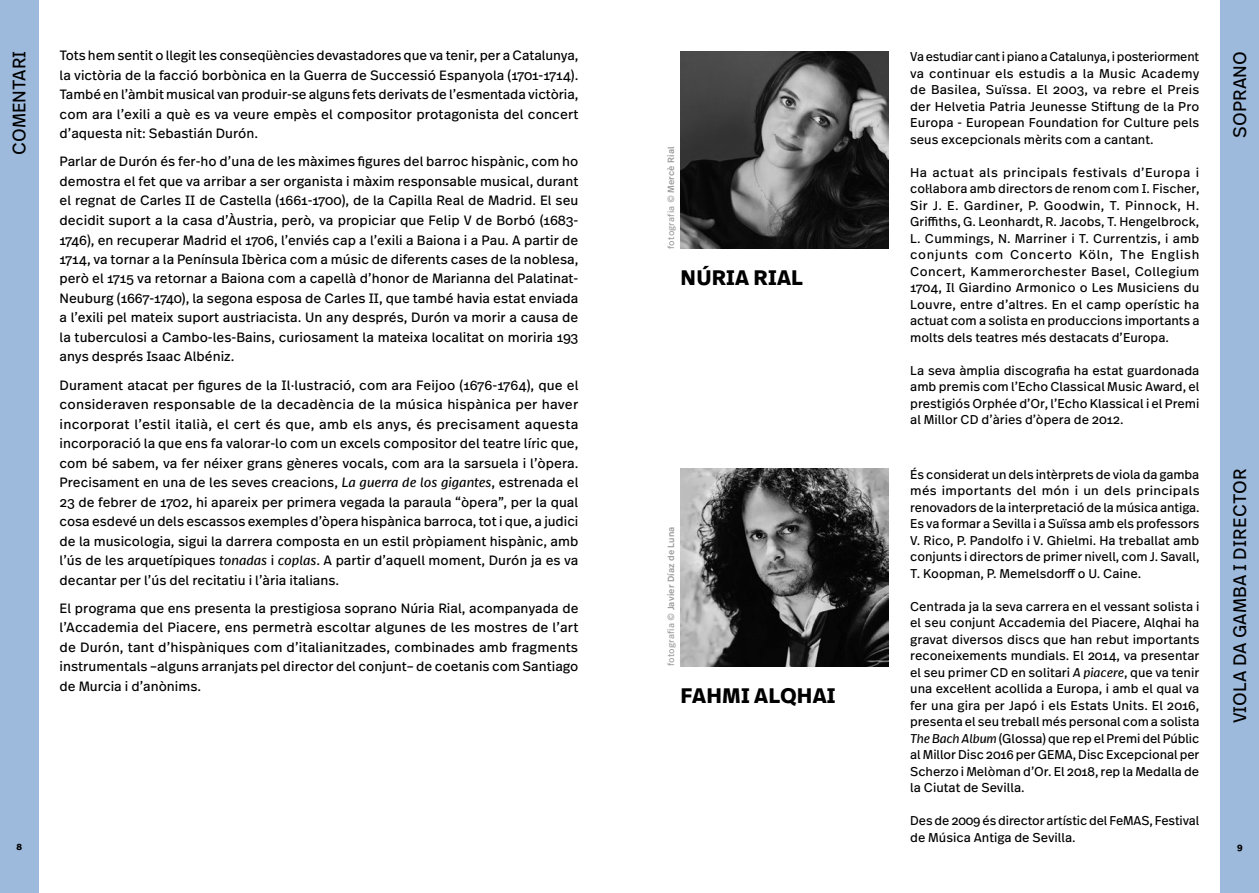
<style>
.page{position:relative;width:1259px;height:893px;background:#fff}
.page>*{position:absolute;margin:0;border:0;box-sizing:border-box;transform-origin:0 0}
.t1{font:700 21px "Real Text Pro";letter-spacing:.01em;color:#000}
.t2{font:18px "Real Text Pro";letter-spacing:.01em;color:#000}
.t3{font:13.5px/19.5px "Real Text Pro";color:#000;text-align:justify}
.t4{font:12.75px/16.5px "Real Text Pro";color:#000;text-align:justify}
.t5{font:500 9px "Real Text Pro";letter-spacing:.02em;color:#9d9d9c}
.t6{font:9px "Real Text Pro";letter-spacing:.02em;color:#9d9d9c}
.t7{font:700 9px "Real Text Pro";color:#000}
.s1{font-style:italic}
.s2{font-weight:500}
.s3{font-weight:400}
</style>
<div class="page">
<div style="left:1220px;top:0;width:39px;height:893px;background:#9dbadc"></div>
<div style="left:0;top:0;width:38px;height:893px;background:#9dbadc"></div>
<img style="left:680px;top:51px;width:209px;height:198px">
<img style="left:680px;top:468px;width:209px;height:198px">
<h2 class="t2" style="left:7px;top:155px;width:105px;rotate:-90deg">COMENTARI</h2>
<p class="t3" style="left:60px;top:46px;width:520px">Tots hem sentit o llegit les conseqüències devastadores que va tenir, per a Catalunya, la victòria de la facció borbònica en la Guerra de Successió Espanyola (1701-1714).<br>També en l’àmbit musical van produir-se alguns fets derivats de l’esmentada victòria, com ara l’exili a què es va veure empès el compositor protagonista del concert d’aquesta nit: Sebastián Durón.</p>
<p class="t3" style="left:60px;top:152px;width:520px">Parlar de Durón és fer-ho d’una de les màximes figures del barroc hispànic, com ho demostra el fet que va arribar a ser organista i màxim responsable musical, durant el regnat de Carles II de Castella (1661-1700), de la Capilla Real de Madrid. El seu decidit suport a la casa d’Àustria, però, va propiciar que Felip V de Borbó (1683- 1746), en recuperar Madrid el 1706, l’enviés cap a l’exili a Baiona i a Pau. A partir de 1714, va tornar a la Península Ibèrica com a músic de diferents cases de la noblesa, però el 1715 va retornar a Baiona com a capellà d’honor de Marianna del Palatinat-Neuburg (1667-1740), la segona esposa de Carles II, que també havia estat enviada a l’exili pel mateix suport austriacista. Un any després, Durón va morir a causa de la tuberculosi a Cambo-les-Bains, curiosament la mateixa localitat on moriria 193 anys després Isaac Albéniz.</p>
<p class="t3" style="left:60px;top:375px;width:520px">Durament atacat per figures de la Il·lustració, com ara Feijoo (1676-1764), que el consideraven responsable de la decadència de la música hispànica per haver incorporat l’estil italià, el cert és que, amb els anys, és precisament aquesta incorporació la que ens fa valorar-lo com un excels compositor del teatre líric que, com bé sabem, va fer néixer grans gèneres vocals, com ara la sarsuela i l’òpera.<br>Precisament en una de les seves creacions, <span class="s1">La guerra de los gigantes</span>, estrenada el 23 de febrer de 1702, hi apareix per primera vegada la paraula “òpera”, per la qual cosa esdevé un dels escassos exemples d’òpera hispànica barroca, tot i que, a judici de la musicologia, sigui la darrera composta en un estil pròpiament hispànic, amb l’ús de les arquetípiques <span class="s1">tonadas</span> i <span class="s1">coplas</span>. A partir d’aquell moment, Durón ja es va decantar per l’ús del recitatiu i l’ària italians.</p>
<p class="t3" style="left:60px;top:598px;width:520px">El programa que ens presenta la prestigiosa soprano Núria Rial, acompanyada de l’Accademia del Piacere, ens permetrà escoltar algunes de les mostres de l’art de Durón, tant d’hispàniques com d’italianitzades, combinades amb fragments instrumentals –alguns arranjats pel director del conjunt– de coetanis com Santiago de Murcia i d’anònims.</p>
<p class="t4" style="left:910px;top:48px;width:291px">Va estudiar cant i piano a Catalunya, i posteriorment va continuar els estudis a la Music Academy de Basilea, Suïssa. El 2003, va rebre el Preis der Helvetia Patria Jeunesse Stiftung de la Pro Europa - European Foundation for Culture pels seus excepcionals mèrits com a cantant.</p>
<p class="t4" style="left:910px;top:164px;width:291px">Ha actuat als principals festivals d’Europa i col·labora amb directors de renom com I. Fischer, Sir J. E. Gardiner, P. Goodwin, T. Pinnock, H.<br>Griffiths, G. Leonhardt, R. Jacobs, T. Hengelbrock, L. Cummings, N. Marriner i T. Currentzis, i amb conjunts com Concerto Köln, The English Concert, Kammerorchester Basel, Collegium 1704, Il Giardino Armonico o Les Musiciens du Louvre, entre d’altres. En el camp operístic ha actuat com a solista en produccions importants a molts dels teatres més destacats d’Europa.</p>
<p class="t4" style="left:910px;top:362px;width:291px">La seva àmplia discografia ha estat guardonada amb premis com l’Echo Classical Music Award, el prestigiós Orphée d’Or, l’Echo Klassical i el Premi al Millor CD d’àries d’òpera de 2012.</p>
<h2 class="t2" style="left:1227px;top:138px;width:89px;rotate:-90deg">SOPRANO</h2>
<p class="t6" style="left:665px;top:249px;width:104px;rotate:-90deg">fotografia <span class="s2">© Mercè Rial</span></p>
<h1 class="t1" style="left:680px;top:263px;width:124px">NÚRIA RIAL</h1>
<p class="t4" style="left:910px;top:466px;width:291px">És considerat un dels intèrprets de viola da gamba més importants del món i un dels principals renovadors de la interpretació de la música antiga.<br>Es va formar a Sevilla i a Suïssa amb els professors V. Rico, P. Pandolfo i V. Ghielmi. Ha treballat amb conjunts i directors de primer nivell, com J. Savall, T. Koopman, P. Memelsdorff o U. Caine.</p>
<p class="t4" style="left:910px;top:598px;width:291px">Centrada ja la seva carrera en el vessant solista i el seu conjunt Accademia del Piacere, Alqhai ha gravat diversos discs que han rebut importants reconeixements mundials. El 2014, va presentar el seu primer CD en solitari <span class="s1">A piacere</span>, que va tenir una excel·lent acollida a Europa, i amb el qual va fer una gira per Japó i els Estats Units. El 2016, presenta el seu treball més personal com a solista <span class="s1">The Bach Album</span> (Glossa) que rep el Premi del Públic al Millor Disc 2016 per GEMA, Disc Excepcional per Scherzo i Melòman d’Or. El 2018, rep la Medalla de la Ciutat de Sevilla.</p>
<p class="t4" style="left:910px;top:812px;width:291px">Des de 2009 és director artístic del FeMAS, Festival de Música Antiga de Sevilla.</p>
<h2 class="t2" style="left:1227px;top:723px;width:256px;rotate:-90deg">VIOLA DA GAMBA I DIRECTOR</h2>
<p class="t5" style="left:664px;top:666px;width:141px;rotate:-90deg"><span class="s3">fotografia</span> © Javier Díaz de Luna</p>
<h1 class="t1" style="left:680px;top:680px;width:156px">FAHMI ALQHAI</h1>
<p class="t7" style="left:16px;top:840px;width:7px">8</p>
<p class="t7" style="left:1237px;top:840px;width:7px">9</p>
</div>
